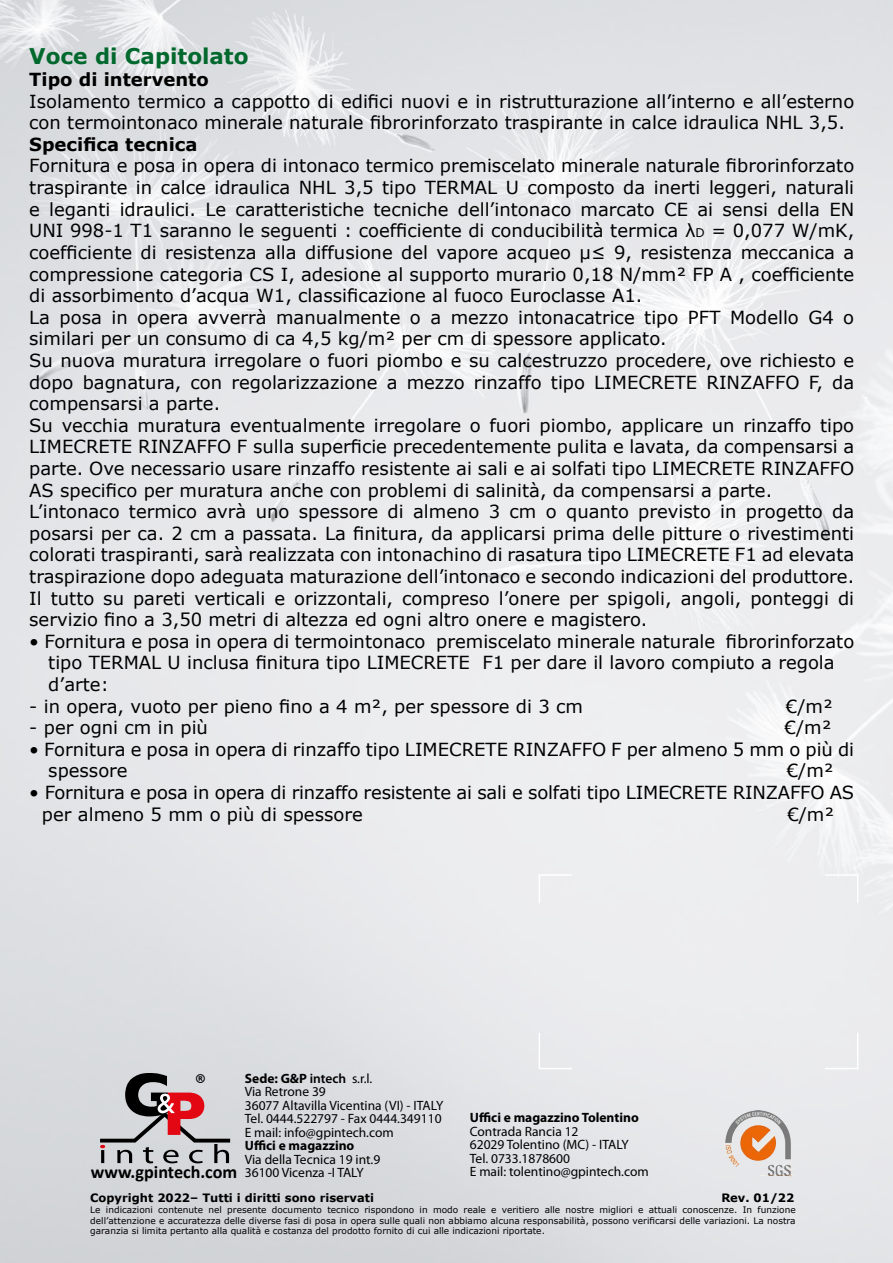
<style>
.page{position:relative;width:893px;height:1263px;background:#fff}
.page>*{position:absolute;margin:0;border:0;box-sizing:border-box;transform-origin:0 0}
.t1{font:700 21.6px "Verdana";color:#00682c}
.t2{font:700 18.15px "Calibri";color:#000}
.t3{font:18px/21.6px "Verdana";color:#000}
.t4{font:700 18px "Verdana";color:#000}
.t5{font:13.5px/13.5px "Myriad Pro";color:#000}
.t6{font:700 13.5px "Myriad Pro";color:#000}
.t7{font:700 11.55px "Verdana";color:#000}
.t8{font:700 10.5px "Verdana";color:#000}
.t9{font:9px/10.8px "Verdana";color:#000;text-align:justify}
.s1{font-size:12px}
.s2{font-weight:700}
.s3{font-weight:600}
</style>
<div class="page">
<img style="left:0;top:0;width:893px;height:1263px">
<svg style="left:538px;top:873px;width:36px;height:32px"></svg>
<svg style="left:538px;top:1031px;width:35px;height:39px"></svg>
<svg style="left:823px;top:873px;width:36px;height:32px"></svg>
<svg style="left:824px;top:1031px;width:35px;height:39px"></svg>
<svg style="left:96px;top:1073px;width:138px;height:90px;background:#b4a5a8"></svg>
<img style="left:725px;top:1110px;width:30px;height:33px">
<p class="t1" style="left:29px;top:43px;width:221px">Voce di Capitolato</p>
<p class="t4" style="left:29px;top:68px;width:181px">Tipo di intervento</p>
<p class="t3" style="left:29px;top:91px;width:826px">Isolamento termico a cappotto di edifici nuovi e in ristrutturazione all’interno e all’esterno con termointonaco minerale naturale fibrorinforzato traspirante in calce idraulica NHL 3,5.</p>
<p class="t4" style="left:29px;top:133px;width:170px">Specifica tecnica</p>
<p class="t3" style="left:29px;top:155px;width:826px">Fornitura e posa in opera di intonaco termico premiscelato minerale naturale fibrorinforzato traspirante in calce idraulica NHL 3,5 tipo TERMAL U composto da inerti leggeri, naturali e leganti idraulici. Le caratteristiche tecniche dell’intonaco marcato CE ai sensi della EN UNI 998-1 T1 saranno le seguenti : coefficiente di conducibilità termica λ<span class="s1">D</span> = 0,077 W/mK, coefficiente di resistenza alla diffusione del vapore acqueo μ≤ 9, resistenza meccanica a compressione categoria CS I, adesione al supporto murario 0,18 N/mm² FP A , coefficiente di assorbimento d’acqua W1, classificazione al fuoco Euroclasse A1.<br>La posa in opera avverrà manualmente o a mezzo intonacatrice tipo PFT Modello G4 o similari per un consumo di ca 4,5 kg/m² per cm di spessore applicato.<br>Su nuova muratura irregolare o fuori piombo e su calcestruzzo procedere, ove richiesto e dopo bagnatura, con regolarizzazione a mezzo rinzaffo tipo LIMECRETE RINZAFFO F, da compensarsi a parte.<br>Su vecchia muratura eventualmente irregolare o fuori piombo, applicare un rinzaffo tipo LIMECRETE RINZAFFO F sulla superficie precedentemente pulita e lavata, da compensarsi a parte. Ove necessario usare rinzaffo resistente ai sali e ai solfati tipo LIMECRETE RINZAFFO AS specifico per muratura anche con problemi di salinità, da compensarsi a parte.<br>L’intonaco termico avrà uno spessore di almeno 3 cm o quanto previsto in progetto da posarsi per ca. 2 cm a passata. La finitura, da applicarsi prima delle pitture o rivestimenti colorati traspiranti, sarà realizzata con intonachino di rasatura tipo LIMECRETE F1 ad elevata traspirazione dopo adeguata maturazione dell’intonaco e secondo indicazioni del produttore.<br>Il tutto su pareti verticali e orizzontali, compreso l’onere per spigoli, angoli, ponteggi di servizio fino a 3,50 metri di altezza ed ogni altro onere e magistero.</p>
<p class="t3" style="left:48px;top:631px;width:807px;text-indent:-19px">• Fornitura e posa in opera di termointonaco premiscelato minerale naturale fibrorinforzato tipo TERMAL U inclusa finitura tipo LIMECRETE F1 per dare il lavoro compiuto a regola d’arte:</p>
<p class="t3" style="left:29px;top:695px;width:555px">- in opera, vuoto per pieno fino a 4 m², per spessore di 3 cm</p>
<p class="t3" style="left:786px;top:695px;width:48px">€/m²</p>
<p class="t3" style="left:29px;top:717px;width:180px">- per ogni cm in più</p>
<p class="t3" style="left:785px;top:717px;width:48px">€/m²</p>
<p class="t3" style="left:48px;top:739px;width:807px;text-indent:-19px">• Fornitura e posa in opera di rinzaffo tipo LIMECRETE RINZAFFO F per almeno 5 mm o più di spessore</p>
<p class="t3" style="left:787px;top:760px;width:48px">€/m²</p>
<p class="t3" style="left:42px;top:782px;width:814px;text-indent:-13px">• Fornitura e posa in opera di rinzaffo resistente ai sali e solfati tipo LIMECRETE RINZAFFO AS per almeno 5 mm o più di spessore</p>
<p class="t3" style="left:787px;top:803px;width:48px">€/m²</p>
<p class="t8" style="left:195px;top:1072px;width:12px">®</p>
<p class="t5" style="left:245px;top:1071px;width:200px"><span class="s2">Sede: G&amp;P</span> <span class="s3">intech</span> s.r.l.<br>Via Retrone 39<br>36077 Altavilla Vicentina (VI) - ITALY<br>Tel. 0444.522797 - Fax 0444.349110<br>E mail: info@gpintech.com</p>
<p class="t6" style="left:245px;top:1137px;width:111px">Uffici e magazzino</p>
<p class="t5" style="left:245px;top:1152px;width:137px">Via della Tecnica 19 int.9<br>36100 Vicenza -I TALY</p>
<p class="t6" style="left:470px;top:1109px;width:170px">Uffici e magazzino Tolentino</p>
<p class="t5" style="left:470px;top:1124px;width:161px">Contrada Rancia 12<br>62029 Tolentino (MC) - ITALY<br>Tel. 0733.1878600</p>
<p class="t2" style="left:91px;top:1160px;width:148px">www.gpintech.com</p>
<p class="t5" style="left:470px;top:1164px;width:180px">E mail: tolentino@gpintech.com</p>
<p class="t7" style="left:90px;top:1190px;width:285px">Copyright 2022– Tutti i diritti sono riservati</p>
<p class="t7" style="left:721px;top:1190px;width:74px">Rev. 01/22</p>
<p class="t9" style="left:90px;top:1204px;width:707px">Le indicazioni contenute nel presente documento tecnico rispondono in modo reale e veritiero alle nostre migliori e attuali conoscenze. In funzione dell’attenzione e accuratezza delle diverse fasi di posa in opera sulle quali non abbiamo alcuna responsabilità, possono verificarsi delle variazioni. La nostra garanzia si limita pertanto alla qualità e costanza del prodotto fornito di cui alle indicazioni riportate.</p>
</div>
